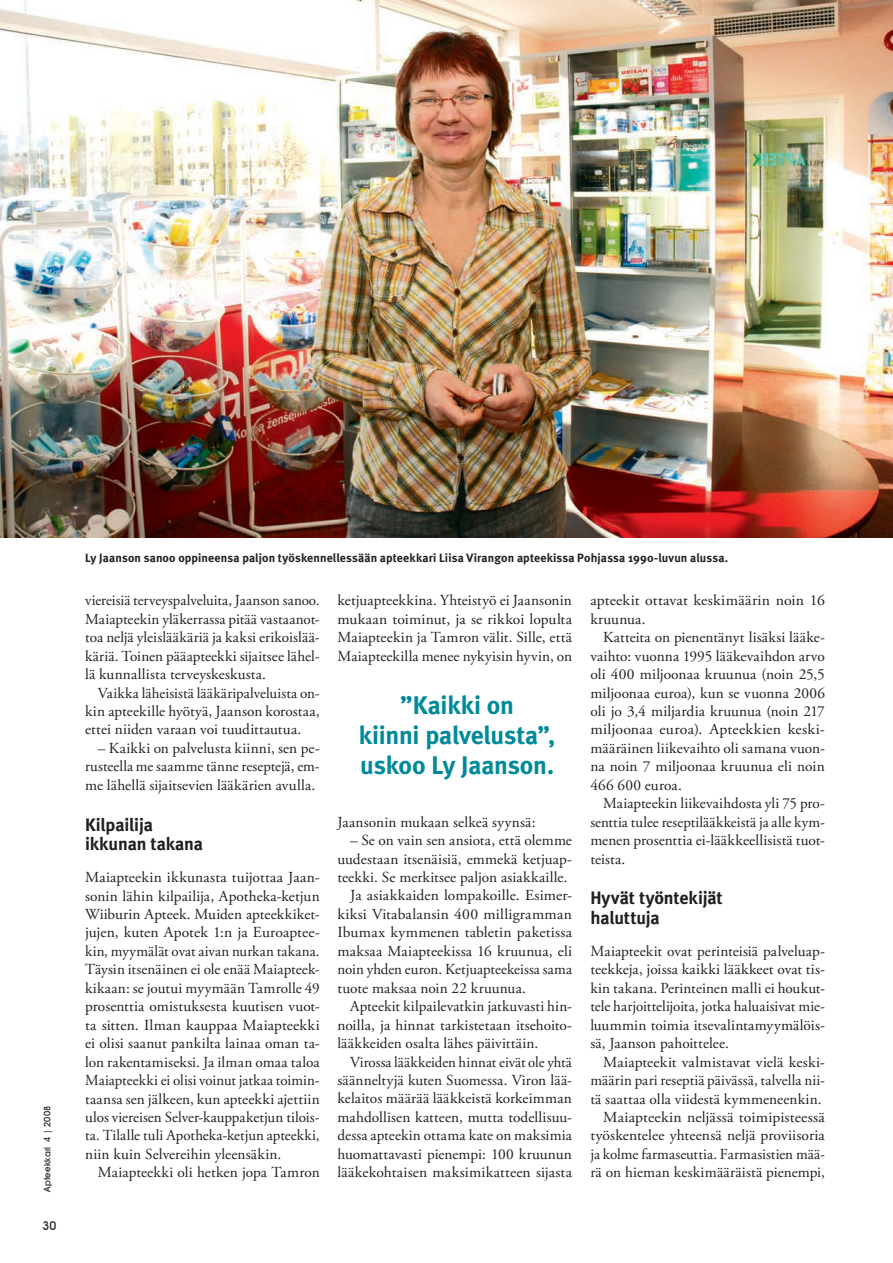
<style>
.page{position:relative;width:893px;height:1263px;background:#fff}
.page>*{position:absolute;margin:0;border:0;box-sizing:border-box;transform-origin:0 0}
.t1{font:700 25.5px/30px "Meta";letter-spacing:-.005em;color:#008a99;text-align:center}
.t2{font:700 18px/19.5px "Meta";letter-spacing:-.005em;color:#231f20}
.t3{font:15.3px/18.5px "Adobe Garamond Pro";letter-spacing:.01em;color:#231f20;text-align:justify}
.t4{font:700 12px "Meta";letter-spacing:.01em;color:#231f20}
.t5{font:500 12px "Avant Garde IT Cby BT";color:#231f20}
.t6{font:500 9px "Avant Garde IT Cby BT";letter-spacing:.02em;color:#231f20}
</style>
<div class="page">
<img style="left:0;top:0;width:893px;height:538px">
<p class="t6" style="left:42px;top:1192px;width:88px;rotate:-90deg">Apteekkari 4 | 2008</p>
<p class="t5" style="left:43px;top:1218px;width:15px">30</p>
<p class="t4" style="left:85px;top:550px;width:645px">Ly Jaanson sanoo oppineensa paljon työskennellessään apteekkari Liisa Virangon apteekissa Pohjassa 1990-luvun alussa.</p>
<p class="t3" style="left:85px;top:592px;width:236px">viereisiä terveyspalveluita, Jaanson sanoo.<br>Maiapteekin yläkerrassa pitää vastaanot&shy;toa neljä yleislääkäriä ja kaksi erikoislää&shy;käriä. Toinen pääapteekki sijaitsee lähel&shy;lä kunnallista terveyskeskusta.</p>
<p class="t3" style="left:85px;top:684px;width:236px;text-indent:13px">Vaikka läheisistä lääkäripalveluista on&shy;kin apteekille hyötyä, Jaanson korostaa, ettei niiden varaan voi tuudittautua.</p>
<p class="t3" style="left:85px;top:739px;width:236px;text-indent:13px">– Kaikki on palvelusta kiinni, sen pe&shy;rusteella me saamme tänne reseptejä, em&shy;me lähellä sijaitsevien lääkärien avulla.</p>
<p class="t2" style="left:85px;top:814px;width:119px">Kilpailija ikkunan takana</p>
<p class="t3" style="left:85px;top:869px;width:236px">Maiapteekin ikkunasta tuijottaa Jaan&shy;sonin lähin kilpailija, Apotheka-ketjun Wiiburin Apteek. Muiden apteekkiket&shy;jujen, kuten Apotek 1:n ja Euroaptee&shy;kin, myymälät ovat aivan nurkan takana.<br>Täysin itsenäinen ei ole enää Maiapteek&shy;kikaan: se joutui myymään Tamrolle 49 prosenttia omistuksesta kuutisen vuot&shy;ta sitten. Ilman kauppaa Maiapteekki ei olisi saanut pankilta lainaa oman ta&shy;lon rakentamiseksi. Ja ilman omaa taloa Maiapteekki ei olisi voinut jatkaa toimin&shy;taansa sen jälkeen, kun apteekki ajettiin ulos viereisen Selver-kauppaketjun tilois&shy;ta. Tilalle tuli Apotheka-ketjun apteekki, niin kuin Selvereihin yleensäkin.</p>
<p class="t3" style="left:98px;top:1164px;width:223px">Maiapteekki oli hetken jopa Tamron</p>
<p class="t3" style="left:337px;top:592px;width:236px">ketjuapteekkina. Yhteistyö ei Jaansonin mukaan toiminut, ja se rikkoi lopulta Maiapteekin ja Tamron välit. Sille, että Maiapteekilla menee nykyisin hyvin, on</p>
<h1 class="t1" style="left:359px;top:690px;width:198px">”Kaikki on<br>kiinni palvelusta”, uskoo Ly Jaanson.</h1>
<p class="t3" style="left:337px;top:813px;width:200px">Jaansonin mukaan selkeä syynsä:</p>
<p class="t3" style="left:350px;top:832px;width:223px">– Se on vain sen ansiota, että olemme</p>
<p class="t3" style="left:337px;top:850px;width:236px">uudestaan itsenäisiä, emmekä ketjuap-</p>
<p class="t3" style="left:337px;top:868px;width:232px">teekki. Se merkitsee paljon asiakkaille.</p>
<p class="t3" style="left:350px;top:887px;width:223px">Ja asiakkaiden lompakoille. Esimer-</p>
<p class="t3" style="left:337px;top:905px;width:236px">kiksi Vitabalansin 400 milligramman</p>
<p class="t3" style="left:337px;top:924px;width:236px">Ibumax kymmenen tabletin paketissa</p>
<p class="t3" style="left:337px;top:942px;width:236px">maksaa Maiapteekissa 16 kruunua, eli</p>
<p class="t3" style="left:337px;top:961px;width:236px">noin yhden euron. Ketjuapteekeissa sama</p>
<p class="t3" style="left:337px;top:979px;width:190px">tuote maksaa noin 22 kruunua.</p>
<p class="t3" style="left:350px;top:998px;width:223px">Apteekit kilpailevatkin jatkuvasti hin-</p>
<p class="t3" style="left:337px;top:1016px;width:236px">noilla, ja hinnat tarkistetaan itsehoito-</p>
<p class="t3" style="left:337px;top:1035px;width:203px">lääkkeiden osalta lähes päivittäin.</p>
<p class="t3" style="left:350px;top:1053px;width:223px">Virossa lääkkeiden hinnat eivät ole yhtä</p>
<p class="t3" style="left:337px;top:1071px;width:236px">säänneltyjä kuten Suomessa. Viron lää-</p>
<p class="t3" style="left:337px;top:1090px;width:236px">kelaitos määrää lääkkeistä korkeimman</p>
<p class="t3" style="left:337px;top:1108px;width:236px">mahdollisen katteen, mutta todellisuu-</p>
<p class="t3" style="left:337px;top:1127px;width:236px">dessa apteekin ottama kate on maksimia</p>
<p class="t3" style="left:337px;top:1145px;width:236px">huomattavasti pienempi: 100 kruunun</p>
<p class="t3" style="left:337px;top:1164px;width:236px">lääkekohtaisen maksimikatteen sijasta</p>
<p class="t3" style="left:590px;top:592px;width:236px">apteekit ottavat keskimäärin noin 16 kruunua.</p>
<p class="t3" style="left:590px;top:629px;width:236px;text-indent:13px">Katteita on pienentänyt lisäksi lääke&shy;vaihto: vuonna 1995 lääkevaihdon arvo oli 400 miljoonaa kruunua (noin 25,5 miljoonaa euroa), kun se vuonna 2006 oli jo 3,4 miljardia kruunua (noin 217 miljoonaa euroa). Apteekkien keski&shy;määräinen liikevaihto oli samana vuon&shy;na noin 7 miljoonaa kruunua eli noin 466 600 euroa.</p>
<p class="t3" style="left:590px;top:795px;width:236px;text-indent:13px">Maiapteekin liikevaihdosta yli 75 pro&shy;senttia tulee reseptilääkkeistä ja alle kym&shy;menen prosenttia ei-lääkkeellisistä tuot&shy;teista.</p>
<p class="t2" style="left:590px;top:888px;width:134px">Hyvät työntekijät haluttuja</p>
<p class="t3" style="left:590px;top:942px;width:236px">Maiapteekit ovat perinteisiä palveluap&shy;teekkeja, joissa kaikki lääkkeet ovat tis&shy;kin takana. Perinteinen malli ei houkut&shy;tele harjoittelijoita, jotka haluaisivat mie&shy;luummin toimia itsevalintamyymälöis&shy;sä, Jaanson pahoittelee.</p>
<p class="t3" style="left:590px;top:1053px;width:236px;text-align:right">Maiapteekit valmistavat vielä keski&shy;määrin pari reseptiä päivässä, talvella nii&shy;tä saattaa olla viidestä kymmeneenkin.<br>Maiapteekin neljässä toimipisteessä työskentelee yhteensä neljä proviisoria ja kolme farmaseuttia. Farmasistien mää&shy;rä on hieman keskimääräistä pienempi,</p>
</div>
